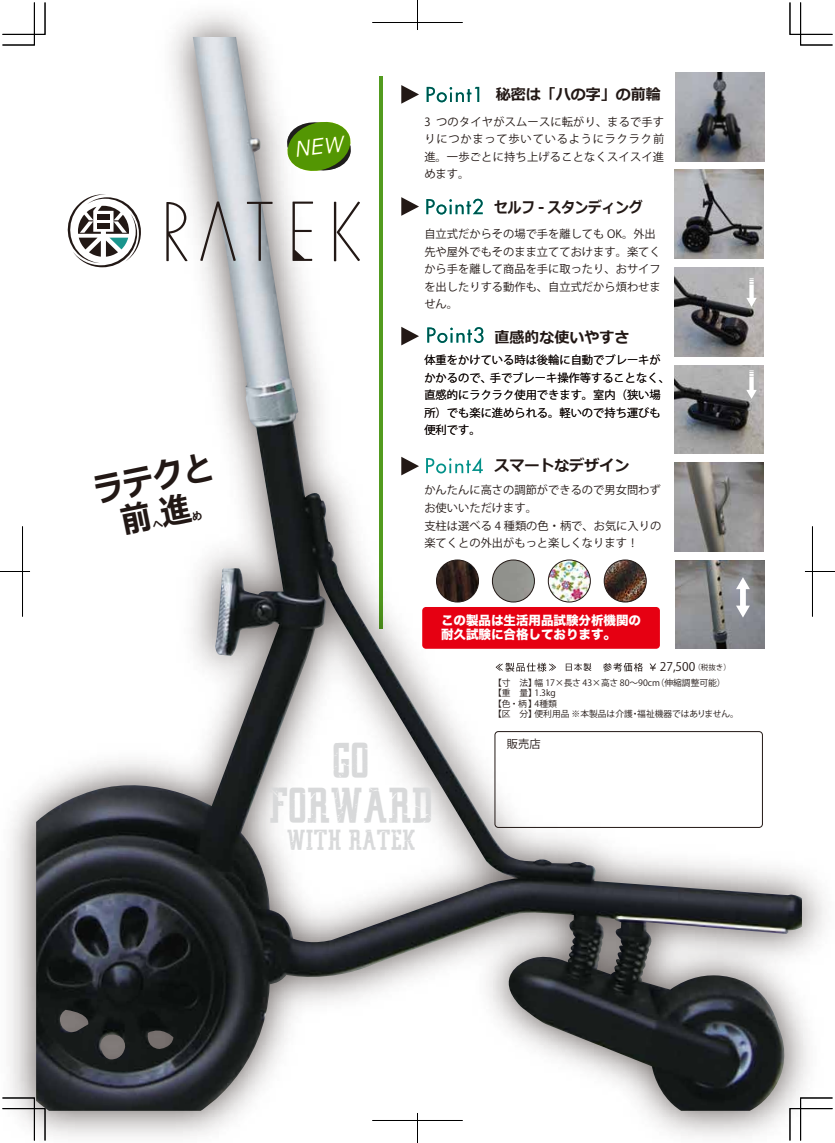
<style>
.page{position:relative;width:835px;height:1143px;background:#fff}
.page>*{position:absolute;margin:0;border:0;box-sizing:border-box;transform-origin:0 0}
.t1{font:50.5px/44.9px "VINTAGECOLLEGEDEPT DEMO worn";color:#d8d9da;text-align:center}
.t2{font:700 34.38px/36.4px "Meiryo";color:#221815;text-align:center;scale:.88 1}
.t3{font:29px "VINTAGECOLLEGEDEPT DEMO worn";color:#d8d9da}
.t4{font:700 15.25px "Meiryo";color:#221815}
.t5{font:700 15.25px "Meiryo";color:#221815;scale:.88 1}
.t6{font:12.5px/13.8px "Hira Kaku Std W8";color:#fff}
.t7{font:11.88px "Koz Go Pr 6 N";color:#221815}
.t8{font:11.25px/17.5px "Koz Go Pr 6 N";color:#221815}
.t9{font:8.75px/10.5px "Koz Go Pr 6 N";color:#221815}
.t10{font:7.5px "Koz Go Pr 6 N";color:#221815}
</style>
<div class="page">
<img style="left:0;top:0;width:834px;height:1143px">
<img style="left:36px;top:37px;width:765px;height:1074px">
<svg style="left:401px;top:85px;width:18px;height:19px"></svg>
<svg style="left:401px;top:197px;width:18px;height:19px"></svg>
<svg style="left:401px;top:327px;width:18px;height:18px"></svg>
<svg style="left:426px;top:457px;width:57px;height:16px"></svg>
<svg style="left:401px;top:457px;width:18px;height:18px"></svg>
<svg style="left:63px;top:193px;width:78px;height:74px"></svg>
<svg style="left:247px;top:202px;width:25px;height:59px"></svg>
<svg style="left:166px;top:202px;width:21px;height:59px"></svg>
<svg style="left:200px;top:201px;width:36px;height:60px;background:#b7b6b8"></svg>
<svg style="left:292px;top:202px;width:21px;height:59px"></svg>
<svg style="left:334px;top:202px;width:26px;height:59px"></svg>
<img style="left:675px;top:72px;width:89px;height:89px">
<img style="left:674px;top:170px;width:89px;height:89px">
<img style="left:674px;top:267px;width:89px;height:89px">
<img style="left:674px;top:365px;width:89px;height:89px">
<img style="left:675px;top:560px;width:89px;height:89px">
<img style="left:674px;top:463px;width:89px;height:88px">
<img style="left:238px;top:703px;width:228px;height:179px">
<svg style="left:746px;top:370px;width:10px;height:29px"></svg>
<svg style="left:746px;top:278px;width:10px;height:29px"></svg>
<svg style="left:736px;top:577px;width:13px;height:40px"></svg>
<svg style="left:436px;top:560px;width:42px;height:42px"></svg>
<div style="left:436px;top:560px;width:43px;height:42px;border:1px solid #221815;border-radius:50%"></div>
<svg style="left:492px;top:560px;width:42px;height:42px"></svg>
<div style="left:492px;top:560px;width:42px;height:42px;border:1px solid #221815;border-radius:50%"></div>
<img style="left:548px;top:560px;width:42px;height:42px">
<div style="left:548px;top:560px;width:42px;height:42px;border:1px solid #221815;border-radius:50%"></div>
<svg style="left:604px;top:560px;width:42px;height:42px"></svg>
<div style="left:604px;top:560px;width:42px;height:42px;border:1px solid #221815;border-radius:50%"></div>
<svg style="left:495px;top:663px;width:61px;height:9px"></svg>
<svg style="left:565px;top:663px;width:26px;height:8px"></svg>
<svg style="left:603px;top:663px;width:39px;height:8px"></svg>
<svg style="left:649px;top:663px;width:7px;height:8px"></svg>
<div style="left:494px;top:731px;width:268px;height:97px;border:1px solid #221815;border-radius:3px"></div>
<div style="left:422px;top:607px;width:237px;height:42px;background:#e60012;border-radius:4px"></div>
<svg style="left:284px;top:119px;width:69px;height:55px"></svg>
<svg style="left:152px;top:520px;width:11px;height:9px"></svg>
<svg style="left:191px;top:511px;width:11px;height:11px"></svg>
<h2 class="t2" style="left:90px;top:475px;width:139px;rotate:-12deg">ラテクと前進</h2>
<h3 class="t4" style="left:495px;top:84px;width:167px">秘密は「ハの字」の前輪</h3>
<p class="t8" style="left:424px;top:113px;width:241px;text-align:justify">3 つのタイヤがスムースに転がり、まるで手すりにつかまって歩いているようにラクラク前進。一歩ごとに持ち上げることなくスイスイ進めます。</p>
<h3 class="t5" style="left:494px;top:197px;width:170px">セルフ - スタンディング</h3>
<p class="t8" style="left:424px;top:226px;width:238px">自立式だからその場で手を離しても OK。外出先や屋外でもそのまま立てておけます。楽てくから手を離して商品を手に取ったり、おサイフを出したりする動作も、自立式だから煩わせません。</p>
<h3 class="t4" style="left:494px;top:326px;width:136px">直感的な使いやすさ</h3>
<p class="t8" style="left:424px;top:352px;width:247px">体重をかけている時は後輪に自動でブレーキがかかるので、手でブレーキ操作等することなく、直感的にラクラク使用できます。室内（狭い場所）でも楽に進められる。軽いので持ち運びも便利です。</p>
<h3 class="t4" style="left:494px;top:455px;width:136px">スマートなデザイン</h3>
<p class="t8" style="left:424px;top:482px;width:238px">かんたんに高さの調節ができるので男女問わずお使いいただけます。<br>支柱は選べる 4 種類の色・柄で、お気に入りの楽てくとの外出がもっと楽しくなります！</p>
<p class="t6" style="left:441px;top:614px;width:202px">この製品は生活用品試験分析機関の耐久試験に合格しております。</p>
<p class="t7" style="left:659px;top:660px;width:37px">27,500</p>
<p class="t10" style="left:693px;top:663px;width:39px">（税抜き）</p>
<h1 class="t1" style="left:270px;top:738px;width:165px">GO<br>FORWARD</h1>
<h3 class="t3" style="left:287px;top:823px;width:130px">WITH RATEK</h3>
<p class="t9" style="left:493px;top:677px;width:247px">【寸　法】幅 17×長さ 43×高さ 80～90cm（伸縮調整可能）<br>【重　量】1.3kg<br>【色・柄】4種類<br>【区　分】便利用品 ※本製品は介護・福祉機器ではありません。</p>
<p class="t8" style="left:507px;top:736px;width:35px">販売店</p>
</div>
